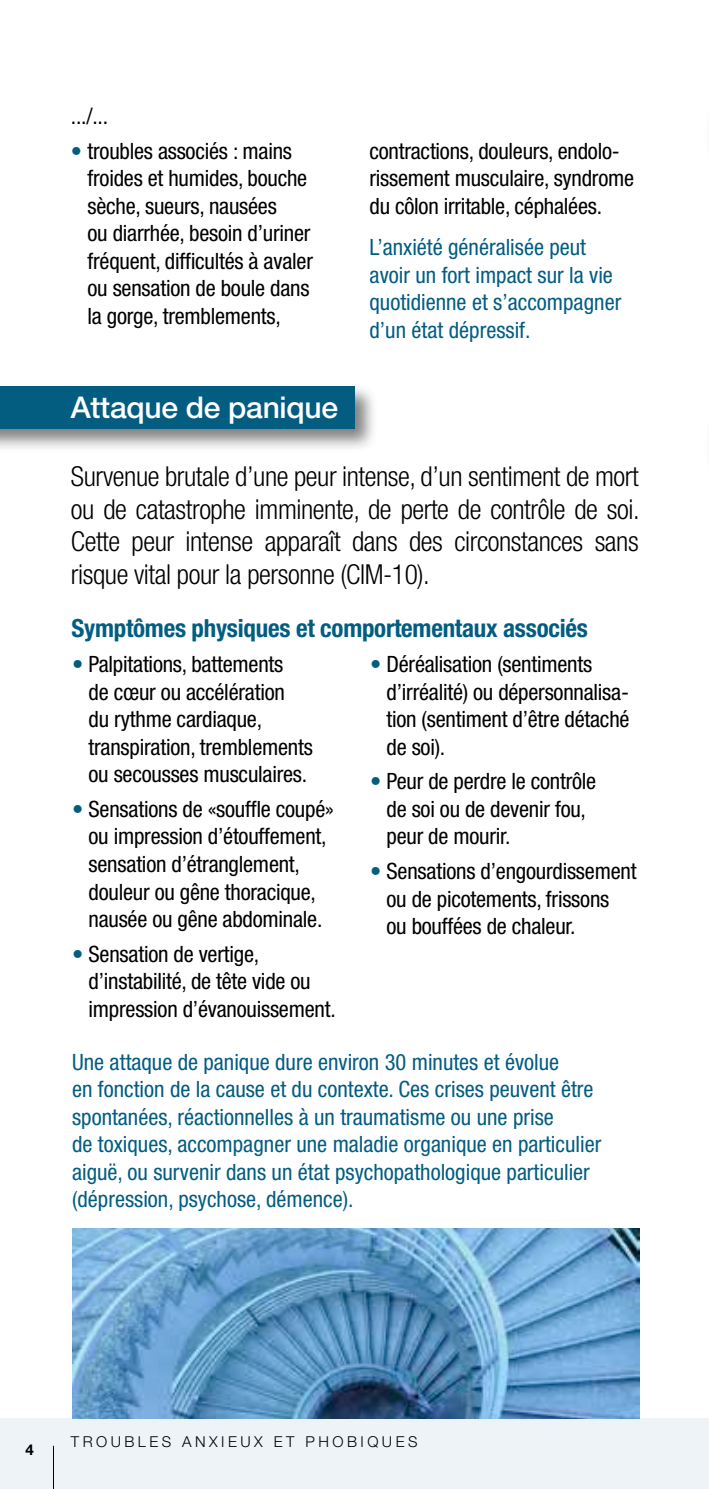
<style>
.page{position:relative;width:709px;height:1489px;background:#fff}
.page>*{position:absolute;margin:0;border:0;box-sizing:border-box;transform-origin:0 0}
.PETIT_TITRE_BLANC_DS{font:500 30px "Helvetica Neue LT Pro";letter-spacing:-.01em;color:#fff}
.CHAPEAUX{font:300 condensed 27.5px/32.5px "Helvetica Neue";letter-spacing:-.015em;color:#000;text-align:justify}
.INTERTITRE_COULEUR{font:700 condensed 25px "Helvetica Neue";letter-spacing:-.01em;color:#035d81}
.TEXTE_NORMAL_NOIR{font:condensed 22.5px/27.5px "Helvetica Neue";letter-spacing:-.01em;color:#000}
.TEXTE_NORMAL_COULEUR{font:condensed 22.5px/27.5px "Helvetica Neue";color:#035d81}
.TEXTE_NORMAL_COULEUR-2{font:condensed 22.5px/27.5px "Helvetica Neue";letter-spacing:-.01em;color:#000}
.t1{font:300 15px "Helvetica Neue LT Pro";letter-spacing:.23em;color:#000}
.t2{font:700 15px "Helvetica Neue LT Pro";color:#000}
.s1{color:#035d81}
</style>
<div class="page">
<div style="left:0;top:1417px;width:709px;height:71px;background:#eef3f8"></div>
<div style="left:0;top:382px;width:378px;height:71px;background:#000;opacity:.5"></div>
<div style="left:0;top:386px;width:354px;height:43px;background:#035d81"></div>
<hr style="left:708px;top:103px;width:1px;height:43px;background:#035d81">
<hr style="left:708px;top:414px;width:1px;height:42px;background:#035d81">
<img style="left:72px;top:1228px;width:567px;height:189px">
<hr style="left:53px;top:1445px;width:1px;height:43px;background:#000">
<p class="TEXTE_NORMAL_NOIR" style="left:71px;top:102px;width:39px">.../...</p>
<p class="TEXTE_NORMAL_COULEUR-2" style="left:88px;top:137px;width:227px;text-indent:-17px"><span class="s1">•</span> troubles associés : mains froides et humides, bouche sèche, sueurs, nausées<br>ou diarrhée, besoin d’uriner fréquent, difficultés à avaler ou sensation de boule dans la gorge, tremblements,</p>
<p class="TEXTE_NORMAL_COULEUR-2" style="left:369px;top:137px;width:266px">contractions, douleurs, endolo&shy;rissement musculaire, syndrome du côlon irritable, céphalées.</p>
<p class="TEXTE_NORMAL_COULEUR" style="left:369px;top:233px;width:253px">L’anxiété généralisée peut avoir un fort impact sur la vie quotidienne et s’accompagner d’un état dépressif.</p>
<p class="PETIT_TITRE_BLANC_DS" style="left:71px;top:389px;width:269px">Attaque de panique</p>
<p class="CHAPEAUX" style="left:71px;top:460px;width:570px">Survenue brutale d’une peur intense, d’un sentiment de mort ou de catastrophe imminente, de perte de contrôle de soi.<br>Cette peur intense apparaît dans des circonstances sans risque vital pour la personne (CIM-10).</p>
<p class="INTERTITRE_COULEUR" style="left:71px;top:612px;width:518px">Symptômes physiques et comportementaux associés</p>
<p class="TEXTE_NORMAL_NOIR" style="left:89px;top:650px;width:226px;text-indent:-16px"><span class="s1">•</span> Palpitations, battements<br>de cœur ou accélération<br>du rythme cardiaque, transpiration, tremblements ou secousses musculaires.</p>
<p class="TEXTE_NORMAL_NOIR" style="left:89px;top:795px;width:247px;text-indent:-16px"><span class="s1">•</span> Sensations de «souffle coupé» ou impression d’étouffement, sensation d’étranglement, douleur ou gêne thoracique, nausée ou gêne abdominale.</p>
<p class="TEXTE_NORMAL_NOIR" style="left:89px;top:939px;width:249px;text-indent:-16px"><span class="s1">•</span> Sensation de vertige, d’instabilité, de tête vide ou impression d’évanouissement.</p>
<p class="TEXTE_NORMAL_NOIR" style="left:386px;top:650px;width:244px;text-indent:-16px"><span class="s1">•</span> Déréalisation (sentiments d’irréalité) ou dépersonnalisa&shy;tion (sentiment d’être détaché de soi).</p>
<p class="TEXTE_NORMAL_NOIR" style="left:386px;top:767px;width:211px;text-indent:-16px"><span class="s1">•</span> Peur de perdre le contrôle de soi ou de devenir fou, peur de mourir.</p>
<p class="TEXTE_NORMAL_NOIR" style="left:386px;top:857px;width:251px;text-indent:-16px"><span class="s1">•</span> Sensations d’engourdissement ou de picotements, frissons<br>ou bouffées de chaleur.</p>
<p class="TEXTE_NORMAL_COULEUR" style="left:72px;top:1047px;width:531px">Une attaque de panique dure environ 30 minutes et évolue<br>en fonction de la cause et du contexte. Ces crises peuvent être spontanées, réactionnelles à un traumatisme ou une prise<br>de toxiques, accompagner une maladie organique en particulier aiguë, ou survenir dans un état psychopathologique particulier (dépression, psychose, démence).</p>
<p class="t2" style="left:26px;top:1440px;width:10px">4</p>
<p class="t1" style="left:71px;top:1432px;width:348px">TROUBLES ANXIEUX ET PHOBIQUES</p>
</div>
